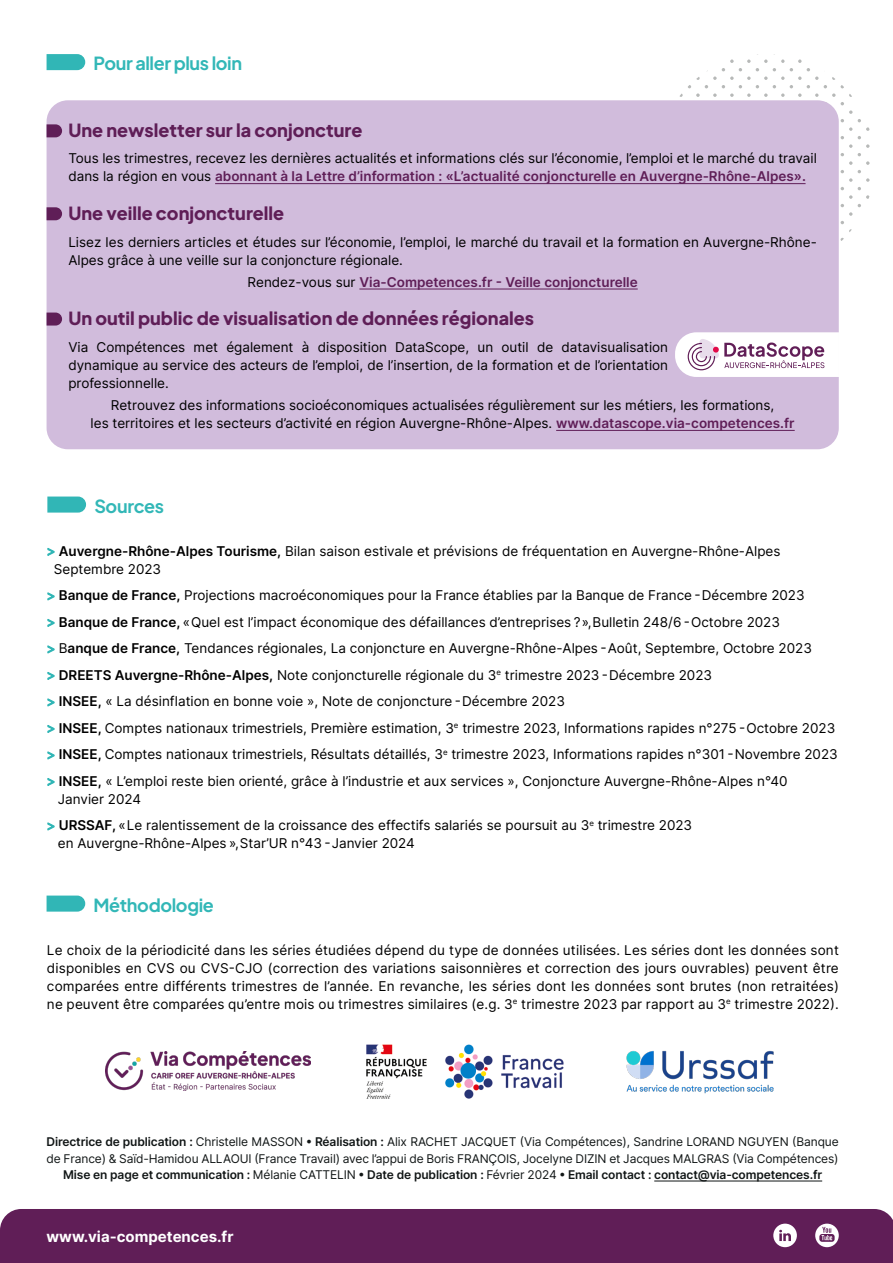
<style>
.page{position:relative;width:893px;height:1263px;background:#fff}
.page>*{position:absolute;margin:0;border:0;box-sizing:border-box;transform-origin:0 0}
.t1{font:800 18px "Plus Jakarta Sans";color:#5f1e57}
.t2{font:700 18px "Plus Jakarta Sans";letter-spacing:-.02em;color:#32b7b7}
.t3{font:700 15px "Inter";color:#fff}
.t4{font:13.5px/18px "Inter";color:#000}
.t5{font:600 13.5px "Inter";color:#5f1e57}
.t6{font:12px/16.5px "Inter";letter-spacing:-.01em;color:#111616;text-align:center}
.s1{font-weight:600;color:#5f1e57}
.s2{font-weight:400;color:#000}
.s3{color:#31b6b6}
.s4{font-weight:600}
</style>
<div class="page">
<svg style="left:679px;top:54px;width:191px;height:187px"></svg>
<div style="left:47px;top:100px;width:792px;height:349px;background:#d1bcdc;border-radius:21px"></div>
<hr style="left:654px;top:1180px;width:168px;height:1px;background:#111616">
<img style="left:106px;top:1051px;width:204px;height:39px">
<img style="left:366px;top:1044px;width:198px;height:55px">
<img style="left:626px;top:1050px;width:148px;height:44px">
<div style="left:0;top:1209px;width:893px;height:54px;background:#601e57"></div>
<svg style="left:815px;top:1223px;width:24px;height:24px"></svg>
<svg style="left:773px;top:1223px;width:24px;height:24px"></svg>
<svg style="left:47px;top:895px;width:38px;height:17px"></svg>
<svg style="left:47px;top:54px;width:38px;height:16px"></svg>
<svg style="left:47px;top:124px;width:15px;height:13px"></svg>
<hr style="left:215px;top:183px;width:591px;height:1px;background:#5f1e57">
<hr style="left:359px;top:289px;width:279px;height:1px;background:#5f1e57">
<hr style="left:556px;top:430px;width:239px;height:1px;background:#5f1e57">
<svg style="left:47px;top:207px;width:15px;height:13px"></svg>
<svg style="left:47px;top:313px;width:15px;height:13px"></svg>
<svg style="left:47px;top:496px;width:39px;height:17px"></svg>
<svg style="left:675px;top:332px;width:164px;height:45px;background:#e8dde6"></svg>
<h1 class="t2" style="left:94px;top:47px;width:150px">Pour aller plus loin</h1>
<h1 class="t1" style="left:68px;top:114px;width:296px">Une newsletter sur la conjoncture</h1>
<p class="t4" style="left:68px;top:149px;width:750px">Tous les trimestres, recevez les dernières actualités et informations clés sur l’économie, l’emploi et le marché du travail dans la région en vous <span class="s1">abonnant à la Lettre d’information : «L’actualité conjoncturelle en Auvergne-Rhône-Alpes».</span></p>
<h1 class="t1" style="left:68px;top:197px;width:217px">Une veille conjoncturelle</h1>
<p class="t4" style="left:68px;top:232px;width:750px">Lisez les derniers articles et études sur l’économie, l’emploi, le marché du travail et la formation en Auvergne-Rhône-<br>Alpes grâce à une veille sur la conjoncture régionale.</p>
<p class="t5" style="left:248px;top:272px;width:392px"><span class="s2">Rendez-vous sur</span> Via-Competences.fr - Veille conjoncturelle</p>
<h1 class="t1" style="left:68px;top:302px;width:467px">Un outil public de visualisation de données régionales</h1>
<p class="t4" style="left:68px;top:338px;width:601px;text-align:justify">Via Compétences met également à disposition DataScope, un outil de datavisualisation dynamique au service des acteurs de l’emploi, de l’insertion, de la formation et de l’orientation professionnelle.</p>
<p class="t4" style="left:91px;top:396px;width:705px;text-align:center">Retrouvez des informations socioéconomiques actualisées régulièrement sur les métiers, les formations,<br>les territoires et les secteurs d’activité en région Auvergne-Rhône-Alpes. <span class="s1">www.datascope.via-competences.fr</span></p>
<h1 class="t2" style="left:94px;top:490px;width:71px">Sources</h1>
<p class="t4" style="left:54px;top:541px;width:728px;text-indent:-7px"><span class="s3">&gt;</span> <span class="s4">Auvergne-Rhône-Alpes Tourisme,</span> Bilan saison estivale et prévisions de fréquentation en Auvergne-Rhône-Alpes<br>Septembre 2023</p>
<p class="t4" style="left:47px;top:582px;width:793px;line-height:26.5px"><span class="s3">&gt;</span> <span class="s4">Banque de France,</span> Projections macroéconomiques pour la France établies par la Banque de France - Décembre 2023<br><span class="s3">&gt;</span> <span class="s4">Banque de France,</span> « Quel est l’impact économique des défaillances d’entreprises ? », Bulletin 248/6 - Octobre 2023<br><span class="s3">&gt;</span> B<span class="s4">anque de France,</span> Tendances régionales, La conjoncture en Auvergne-Rhône-Alpes - Août, Septembre, Octobre 2023<br><span class="s3">&gt;</span> <span class="s4">DREETS Auvergne-Rhône-Alpes,</span> Note conjoncturelle régionale du 3<sup>e</sup> trimestre 2023 - Décembre 2023<br><span class="s3">&gt;</span> <span class="s4">INSEE,</span> « La désinflation en bonne voie », Note de conjoncture - Décembre 2023<br><span class="s3">&gt;</span> <span class="s4">INSEE,</span> Comptes nationaux trimestriels, Première estimation, 3<sup>e</sup> trimestre 2023, Informations rapides n°275 - Octobre 2023 <span class="s3">&gt;</span> <span class="s4">INSEE,</span> Comptes nationaux trimestriels, Résultats détaillés, 3<sup>e</sup> trimestre 2023, Informations rapides n°301 - Novembre 2023 <span class="s3">&gt;</span> <span class="s4">INSEE,</span> « L’emploi reste bien orienté, grâce à l’industrie et aux services », Conjoncture Auvergne-Rhône-Alpes n°40</p>
<p class="t4" style="left:47px;top:785px;width:647px;line-height:26.5px;text-indent:11px">Janvier 2024<br><span class="s3">&gt;</span> <span class="s4">URSSAF,</span> « Le ralentissement de la croissance des effectifs salariés se poursuit au 3<sup>e</sup> trimestre 2023</p>
<p class="t4" style="left:58px;top:834px;width:358px">en Auvergne-Rhône-Alpes », Star’UR n°43 - Janvier 2024</p>
<h1 class="t2" style="left:94px;top:889px;width:122px">Méthodologie</h1>
<p class="t4" style="left:47px;top:940px;width:793px;text-align:justify">Le choix de la périodicité dans les séries étudiées dépend du type de données utilisées. Les séries dont les données sont disponibles en CVS ou CVS-CJO (correction des variations saisonnières et correction des jours ouvrables) peuvent être comparées entre différents trimestres de l’année. En revanche, les séries dont les données sont brutes (non retraitées) ne peuvent être comparées qu’entre mois ou trimestres similaires (e.g. 3<sup>e</sup> trimestre 2023 par rapport au 3<sup>e</sup> trimestre 2022).</p>
<p class="t6" style="left:47px;top:1133px;width:794px"><span class="s4">Directrice de publication :</span> Christelle MASSON <span class="s4">• Réalisation :</span> Alix RACHET JACQUET (Via Compétences), Sandrine LORAND NGUYEN (Banque de France) &amp; Saïd-Hamidou ALLAOUI (France Travail) avec l’appui de Boris FRANÇOIS, Jocelyne DIZIN et Jacques MALGRAS (Via Compétences)<br><span class="s4">Mise en page et communication :</span> Mélanie CATTELIN <span class="s4">• Date de publication :</span> Février 2024 <span class="s4">• Email contact : contact@via-competences.fr</span></p>
<p class="t3" style="left:47px;top:1225px;width:189px">www.via-competences.fr</p>
</div>
